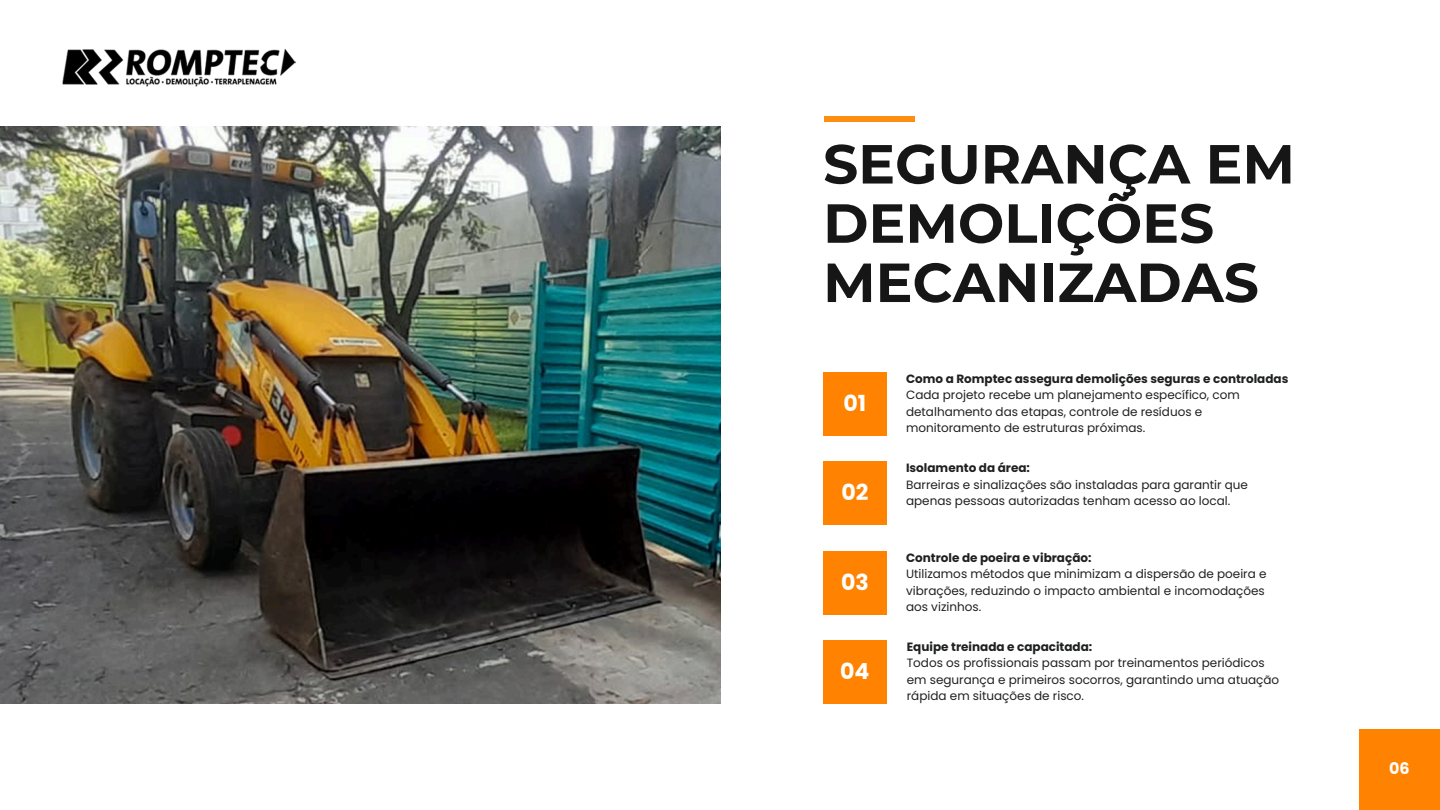
<style>
.page{position:relative;width:1440px;height:810px;background:#fff}
.page>*{position:absolute;margin:0;border:0;box-sizing:border-box;transform-origin:0 0}
.t1{font:700 55px/59.2px "Montserrat";color:#171616}
.t2{font:700 22.1px "Poppins";color:#fff}
.t3{font:700 16px "Poppins";color:#fff}
.t4{font:12px/16.5px "Poppins";color:#1f2020}
.t5{font:700 12px "Poppins";color:#1f2020}
</style>
<div class="page">
<div style="left:1359px;top:729px;width:81px;height:81px;background:#ff8300"></div>
<div style="left:823px;top:372px;width:64px;height:64px;background:#ff8300"></div>
<div style="left:823px;top:551px;width:64px;height:63px;background:#ff8300"></div>
<div style="left:823px;top:640px;width:64px;height:64px;background:#ff8300"></div>
<img style="left:0;top:126px;width:720px;height:578px">
<div style="left:823px;top:462px;width:64px;height:63px;background:#ff8300"></div>
<div style="left:824px;top:116px;width:90px;height:6px;background:#ff8d0f"></div>
<img style="left:0;top:48px;width:338px;height:79px">
<p class="t1" style="left:823px;top:134px;width:473px">SEGURANÇA EM<br>DEMOLIÇÕES<br>MECANIZADAS</p>
<p class="t2" style="left:844px;top:388px;width:24px">01</p>
<p class="t2" style="left:841px;top:477px;width:29px">02</p>
<p class="t2" style="left:841px;top:566px;width:29px">03</p>
<p class="t2" style="left:840px;top:656px;width:31px">04</p>
<h1 class="t5" style="left:906px;top:370px;width:384px">Como a Romptec assegura demolições seguras e controladas</h1>
<p class="t4" style="left:906px;top:387px;width:335px">Cada projeto recebe um planejamento específico, com detalhamento das etapas, controle de resíduos e monitoramento de estruturas próximas.</p>
<p class="t5" style="left:906px;top:460px;width:125px">Isolamento da área:</p>
<p class="t4" style="left:906px;top:476px;width:344px">Barreiras e sinalizações são instaladas para garantir que apenas pessoas autorizadas tenham acesso ao local.</p>
<p class="t5" style="left:906px;top:549px;width:187px">Controle de poeira e vibração:</p>
<p class="t4" style="left:906px;top:566px;width:362px">Utilizamos métodos que minimizam a dispersão de poeira e vibrações, reduzindo o impacto ambiental e incomodações aos vizinhos.</p>
<p class="t5" style="left:907px;top:638px;width:187px">Equipe treinada e capacitada:</p>
<p class="t4" style="left:907px;top:655px;width:374px">Todos os profissionais passam por treinamentos periódicos em segurança e primeiros socorros, garantindo uma atuação rápida em situações de risco.</p>
<p class="t3" style="left:1389px;top:758px;width:22px">06</p>
</div>
